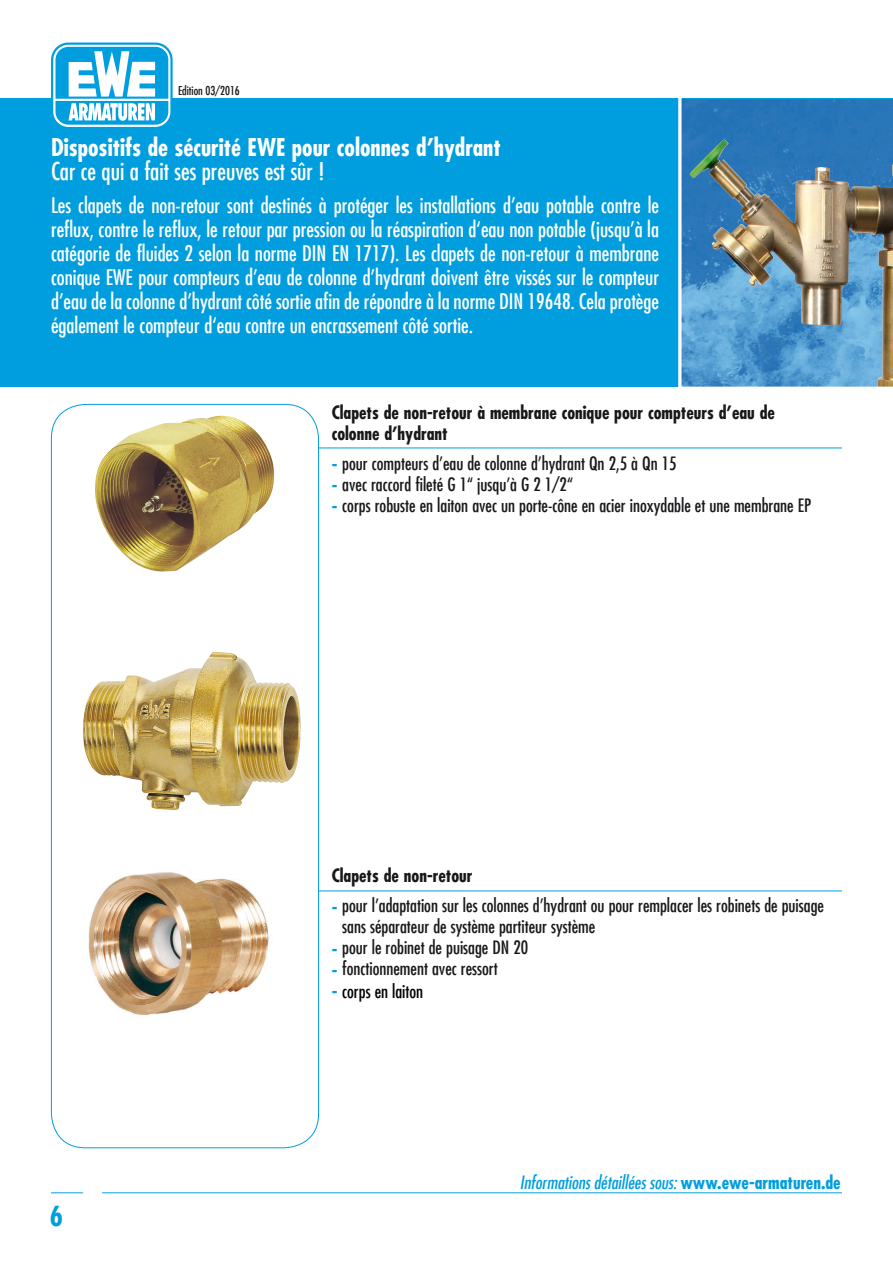
<style>
.page{position:relative;width:893px;height:1263px;background:#fff}
.page>*{position:absolute;margin:0;border:0;box-sizing:border-box;transform-origin:0 0}
.t1{font:700 condensed 27px "Futura Com";color:#009edf}
.t2{font:700 condensed 24px "Futura Com";color:#fff}
.t3{font:500 condensed 24px "Futura Com";color:#fff}
.t4{font:500 condensed 21px/24px "Futura Com";color:#fff;text-align:justify}
.t5{font:500 condensed 18px/21px "Futura Com";color:#1a171b}
.t6{font:700 condensed 18px/21px "Futura Com";color:#1a171b}
.t7{font:italic 500 condensed 18px "Futura Com";color:#009edf}
.t8{font:500 condensed 18px "Futura Com";color:#020303}
.t9{font:500 condensed 12px "Futura Com";color:#1a171b}
.s1{font-weight:700;color:#009edf}
.s2{font-weight:700;font-style:normal}
</style>
<div class="page">
<div style="left:0;top:99px;width:893px;height:288px;background:#009edf"></div>
<hr style="left:102px;top:1192px;width:740px;height:1px;background:#009edf">
<hr style="left:51px;top:1192px;width:32px;height:1px;background:#009edf">
<svg style="left:51px;top:43px;width:122px;height:86px"></svg>
<svg style="left:53px;top:45px;width:117px;height:82px"></svg>
<svg style="left:55px;top:47px;width:113px;height:78px"></svg>
<hr style="left:319px;top:890px;width:523px;height:1px;background:#009edf">
<hr style="left:319px;top:448px;width:523px;height:1px;background:#009edf">
<img style="left:83px;top:652px;width:218px;height:158px">
<img style="left:95px;top:416px;width:179px;height:156px">
<img style="left:88px;top:872px;width:181px;height:143px">
<img style="left:678px;top:98px;width:215px;height:289px">
<p class="t9" style="left:178px;top:82px;width:63px">Edition 03/2016</p>
<p class="t2" style="left:51px;top:131px;width:451px">Dispositifs de sécurité EWE pour colonnes d’hydrant</p>
<p class="t3" style="left:51px;top:154px;width:275px">Car ce qui a fait ses preuves est sûr !</p>
<p class="t4" style="left:51px;top:193px;width:610px">Les clapets de non-retour sont destinés à protéger les installations d’eau potable contre le reflux, contre le reflux, le retour par pression ou la réaspiration d‘eau non potable (jusqu’à la catégorie de fluides 2 selon la norme DIN EN 1717). Les clapets de non-retour à membrane conique EWE pour compteurs d’eau de colonne d’hydrant doivent être vissés sur le compteur d’eau de la colonne d’hydrant côté sortie afin de répondre à la norme DIN 19648. Cela protège également le compteur d‘eau contre un encrassement côté sortie.</p>
<p class="t6" style="left:332px;top:402px;width:445px">Clapets de non-retour à membrane conique pour compteurs d’eau de colonne d’hydrant</p>
<p class="t5" style="left:332px;top:452px;width:346px"><span class="s1">-</span> pour compteurs d’eau de colonne d’hydrant Qn 2,5 à Qn 15</p>
<p class="t5" style="left:332px;top:473px;width:243px"><span class="s1">-</span> avec raccord fileté G 1“ jusqu’à G 2 1/2“</p>
<p class="t5" style="left:332px;top:494px;width:481px"><span class="s1">-</span> corps robuste en laiton avec un porte-cône en acier inoxydable et une membrane EP</p>
<p class="t6" style="left:332px;top:865px;width:142px">Clapets de non-retour</p>
<p class="t5" style="left:342px;top:895px;width:483px;text-indent:-11px"><span class="s1">-</span> pour l’adaptation sur les colonnes d’hydrant ou pour remplacer les robinets de puisage sans séparateur de système partiteur système</p>
<p class="t5" style="left:332px;top:937px;width:198px"><span class="s1">-</span> pour le robinet de puisage DN 20</p>
<p class="t5" style="left:332px;top:958px;width:168px"><span class="s1">-</span> fonctionnement avec ressort</p>
<p class="t8" style="left:332px;top:979px;width:93px"><span class="s1">-</span> corps en laiton</p>
<p class="t1" style="left:50px;top:1198px;width:15px">6</p>
<p class="t7" style="left:520px;top:1169px;width:323px">Informations détaillées sous: <span class="s2">www.ewe-armaturen.de</span></p>
</div>
